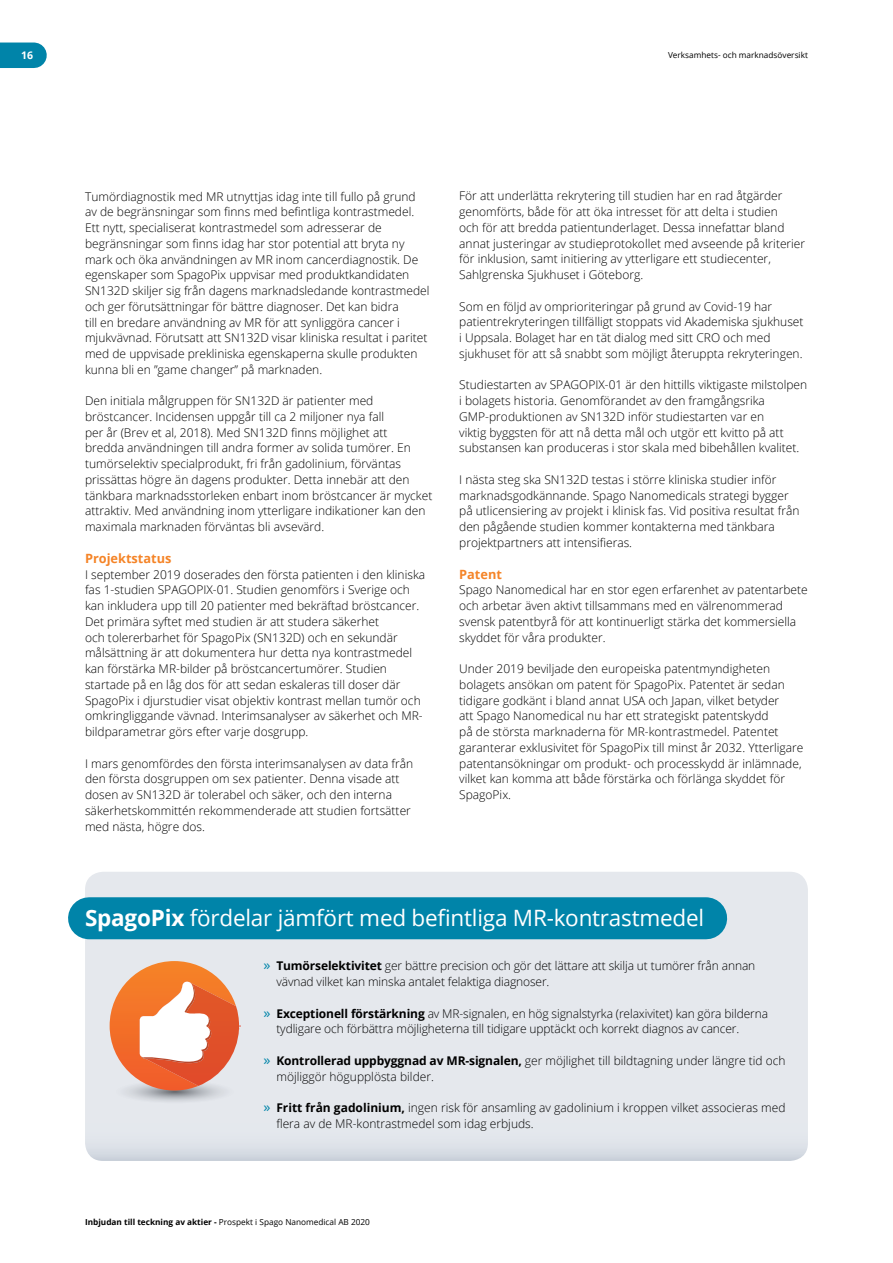
<style>
.page{position:relative;width:893px;height:1263px;background:#fff}
.page>*{position:absolute;margin:0;border:0;box-sizing:border-box;transform-origin:0 0}
.t1{font:22.5px "Open Sans";letter-spacing:-.01em;color:#fff}
.t2{font:700 12.75px "Open Sans";color:#f58427}
.t3{font:300 12px/15.8px "Open Sans";color:#000}
.t4{font:700 10.5px "Open Sans";color:#fff}
.t5{font:8.25px "Open Sans";color:#000}
.s1{font-weight:700}
.s2{font-weight:400;font-size:14.25px;color:#0084a9}
</style>
<div class="page">
<div style="left:0;top:43px;width:34px;height:25px;background:#0084a9"></div>
<svg style="left:85px;top:872px;width:723px;height:289px;background:#e2e5ea"></svg>
<svg style="left:112px;top:1029px;width:125px;height:124px;background:#dde0e5"></svg>
<svg style="left:110px;top:981px;width:130px;height:109px"></svg>
<div style="left:89px;top:897px;width:617px;height:42px;background:#0084a9"></div>
<p class="t4" style="left:21px;top:48px;width:13px">16</p>
<p class="t5" style="left:668px;top:50px;width:141px">Verksamhets- och marknadsöversikt</p>
<p class="t3" style="left:85px;top:188px;width:346px">Tumördiagnostik med MR utnyttjas idag inte till fullo på grund av de begränsningar som finns med befintliga kontrastmedel.<br>Ett nytt, specialiserat kontrastmedel som adresserar de begränsningar som finns idag har stor potential att bryta ny mark och öka användningen av MR inom cancerdiagnostik. De egenskaper som SpagoPix uppvisar med produktkandidaten SN132D skiljer sig från dagens marknadsledande kontrastmedel och ger förutsättningar för bättre diagnoser. Det kan bidra<br>till en bredare användning av MR för att synliggöra cancer i mjukvävnad. Förutsatt att SN132D visar kliniska resultat i paritet med de uppvisade prekliniska egenskaperna skulle produkten kunna bli en ”game changer” på marknaden.</p>
<p class="t3" style="left:85px;top:393px;width:349px">Den initiala målgruppen för SN132D är patienter med bröstcancer. Incidensen uppgår till ca 2 miljoner nya fall<br>per år (Brev et al, 2018). Med SN132D finns möjlighet att<br>bredda användningen till andra former av solida tumörer. En tumörselektiv specialprodukt, fri från gadolinium, förväntas prissättas högre än dagens produkter. Detta innebär att den tänkbara marknadsstorleken enbart inom bröstcancer är mycket attraktiv. Med användning inom ytterligare indikationer kan den maximala marknaden förväntas bli avsevärd.</p>
<p class="t2" style="left:85px;top:549px;width:88px">Projektstatus</p>
<p class="t3" style="left:85px;top:566px;width:342px">I september 2019 doserades den första patienten i den kliniska fas 1-studien SPAGOPIX-01. Studien genomförs i Sverige och kan inkludera upp till 20 patienter med bekräftad bröstcancer.<br>Det primära syftet med studien är att studera säkerhet<br>och tolererbarhet för SpagoPix (SN132D) och en sekundär målsättning är att dokumentera hur detta nya kontrastmedel kan förstärka MR-bilder på bröstcancertumörer. Studien startade på en låg dos för att sedan eskaleras till doser där SpagoPix i djurstudier visat objektiv kontrast mellan tumör och omkringliggande vävnad. Interimsanalyser av säkerhet och MR&shy;bildparametrar görs efter varje dosgrupp.</p>
<p class="t3" style="left:85px;top:755px;width:330px">I mars genomfördes den första interimsanalysen av data från den första dosgruppen om sex patienter. Denna visade att dosen av SN132D är tolerabel och säker, och den interna säkerhetskommittén rekommenderade att studien fortsätter med nästa, högre dos.</p>
<p class="t3" style="left:459px;top:188px;width:347px">För att underlätta rekrytering till studien har en rad åtgärder genomförts, både för att öka intresset för att delta i studien<br>och för att bredda patientunderlaget. Dessa innefattar bland annat justeringar av studieprotokollet med avseende på kriterier för inklusion, samt initiering av ytterligare ett studiecenter, Sahlgrenska Sjukhuset i Göteborg.</p>
<p class="t3" style="left:459px;top:298px;width:346px">Som en följd av omprioriteringar på grund av Covid-19 har patientrekryteringen tillfälligt stoppats vid Akademiska sjukhuset i Uppsala. Bolaget har en tät dialog med sitt CRO och med sjukhuset för att så snabbt som möjligt återuppta rekryteringen.</p>
<p class="t3" style="left:459px;top:377px;width:349px">Studiestarten av SPAGOPIX-01 är den hittills viktigaste milstolpen i bolagets historia. Genomförandet av den framgångsrika GMP-produktionen av SN132D inför studiestarten var en<br>viktig byggsten för att nå detta mål och utgör ett kvitto på att substansen kan produceras i stor skala med bibehållen kvalitet.</p>
<p class="t3" style="left:459px;top:471px;width:342px">I nästa steg ska SN132D testas i större kliniska studier inför marknadsgodkännande. Spago Nanomedicals strategi bygger på utlicensiering av projekt i klinisk fas. Vid positiva resultat från den pågående studien kommer kontakterna med tänkbara projektpartners att intensifieras.</p>
<p class="t2" style="left:459px;top:565px;width:44px">Patent</p>
<p class="t3" style="left:459px;top:582px;width:350px">Spago Nanomedical har en stor egen erfarenhet av patentarbete och arbetar även aktivt tillsammans med en välrenommerad svensk patentbyrå för att kontinuerligt stärka det kommersiella skyddet för våra produkter.</p>
<p class="t3" style="left:459px;top:660px;width:346px">Under 2019 beviljade den europeiska patentmyndigheten bolagets ansökan om patent för SpagoPix. Patentet är sedan tidigare godkänt i bland annat USA och Japan, vilket betyder<br>att Spago Nanomedical nu har ett strategiskt patentskydd<br>på de största marknaderna för MR-kontrastmedel. Patentet garanterar exklusivitet för SpagoPix till minst år 2032. Ytterligare patentansökningar om produkt- och processkydd är inlämnade, vilket kan komma att både förstärka och förlänga skyddet för SpagoPix.</p>
<h1 class="t1" style="left:85px;top:903px;width:621px"><span class="s1">SpagoPix</span> fördelar jämfört med befintliga MR-kontrastmedel</h1>
<p class="t3" style="left:276px;top:958px;width:480px;text-indent:-13px"><span class="s2">»</span> <span class="s1">Tumörselektivitet</span> ger bättre precision och gör det lättare att skilja ut tumörer från annan vävnad vilket kan minska antalet felaktiga diagnoser.</p>
<p class="t3" style="left:276px;top:1005px;width:493px;text-indent:-13px"><span class="s2">»</span> <span class="s1">Exceptionell förstärkning</span> av MR-signalen, en hög signalstyrka (relaxivitet) kan göra bilderna tydligare och förbättra möjligheterna till tidigare upptäckt och korrekt diagnos av cancer.</p>
<p class="t3" style="left:276px;top:1052px;width:511px;text-indent:-13px"><span class="s2">»</span> <span class="s1">Kontrollerad uppbyggnad av MR-signalen,</span> ger möjlighet till bildtagning under längre tid och möjliggör högupplösta bilder.</p>
<p class="t3" style="left:276px;top:1099px;width:511px;text-indent:-13px"><span class="s2">»</span> <span class="s1">Fritt från gadolinium,</span> ingen risk för ansamling av gadolinium i kroppen vilket associeras med flera av de MR-kontrastmedel som idag erbjuds.</p>
<p class="t5" style="left:85px;top:1216px;width:286px"><span class="s1">Inbjudan till teckning av aktier -</span> Prospekt i Spago Nanomedical AB 2020</p>
</div>
